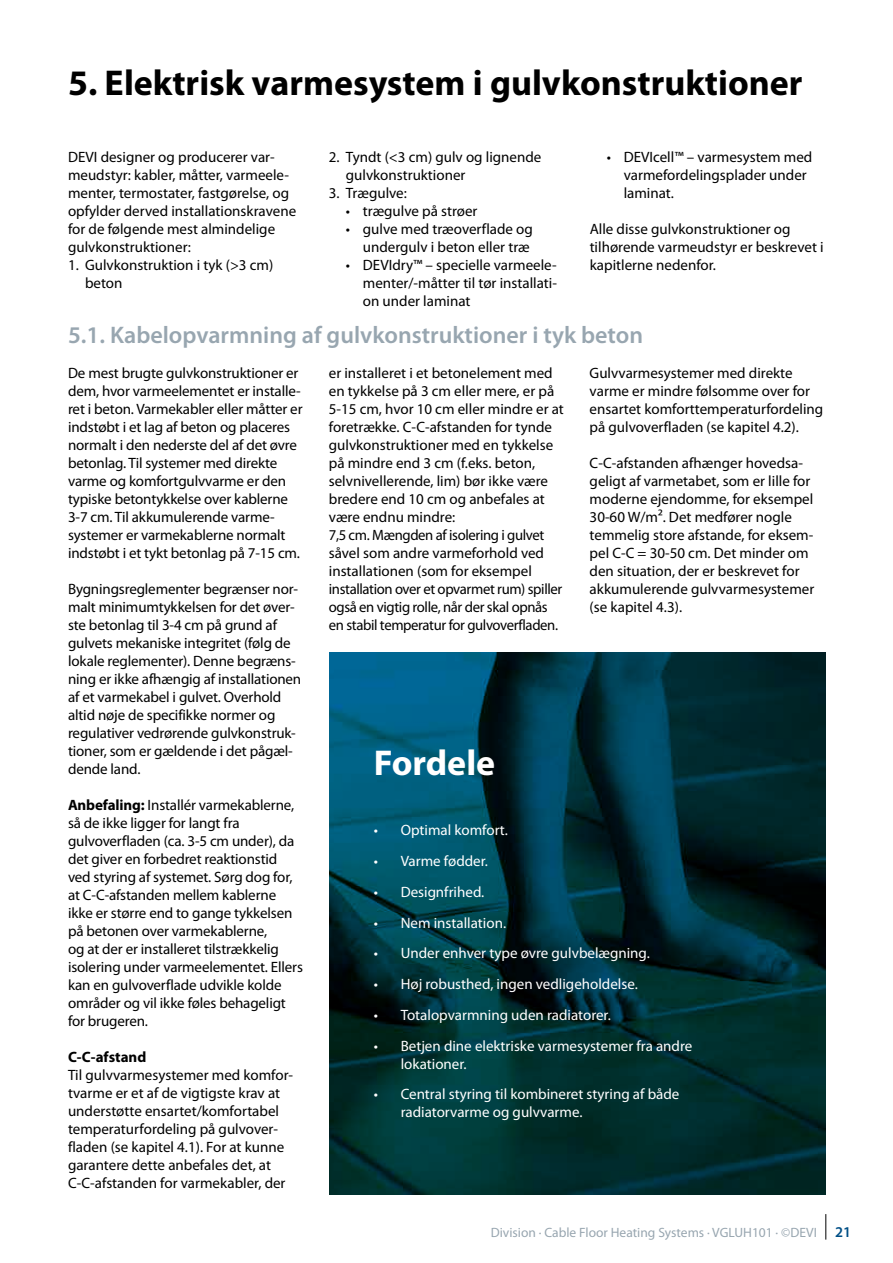
<style>
.page{position:relative;width:893px;height:1263px;background:#fff}
.page>*{position:absolute;margin:0;border:0;box-sizing:border-box;transform-origin:0 0}
.t1{font:700 36px "Myriad Pro";color:#000}
.t2{font:700 36px "Myriad Pro";color:#fff}
.t3{font:600 24px "Myriad Pro";color:#98a6b0}
.t4{font:15px/18px "Myriad Pro";letter-spacing:-.005em;color:#000}
.t5{font:15px/18px "Myriad Pro";color:#fff}
.t6{font:700 15px "Myriad Pro";color:#000}
.t7{font:13.5px "Myriad Pro";color:#98a6b0}
.s1{font-weight:700}
.s2{font-weight:600;font-size:15px;color:#004f86}
</style>
<div class="page">
<img style="left:330px;top:652px;width:496px;height:543px">
<svg style="left:825px;top:1214px;width:1px;height:25px"></svg>
<h1 class="t1" style="left:68px;top:63px;width:736px">5. Elektrisk varmesystem i gulvkonstruktioner</h1>
<p class="t4" style="left:68px;top:148px;width:230px">DEVI designer og producerer var&shy;meudstyr: kabler, måtter, varmeele&shy;menter, termostater, fastgørelse, og opfylder derved installationskravene for de følgende mest almindelige gulvkonstruktioner:</p>
<p class="t4" style="left:85px;top:256px;width:190px;text-indent:-17px">1. Gulvkonstruktion i tyk (&gt;3 cm) beton</p>
<p class="t4" style="left:346px;top:148px;width:197px;text-indent:-17px">2. Tyndt (&lt;3 cm) gulv og lignende gulvkonstruktioner</p>
<p class="t4" style="left:329px;top:184px;width:80px">3. Trægulve:</p>
<p class="t4" style="left:346px;top:202px;width:133px">• trægulve på strøer</p>
<p class="t4" style="left:346px;top:220px;width:189px;text-align:right">• gulve med træoverflade og undergulv i beton eller træ</p>
<p class="t4" style="left:363px;top:256px;width:196px;text-align:justify;text-indent:-17px">• DEVIdry™ – specielle varmeele&shy;menter/-måtter til tør installati&shy;on under laminat</p>
<p class="t4" style="left:624px;top:148px;width:190px;text-indent:-17px">• DEVIcell™ – varmesystem med varmefordelingsplader under laminat.</p>
<p class="t4" style="left:590px;top:220px;width:235px">Alle disse gulvkonstruktioner og tilhørende varmeudstyr er beskrevet i kapitlerne nedenfor.</p>
<h2 class="t3" style="left:68px;top:321px;width:577px">5.1. Kabelopvarmning af gulvkonstruktioner i tyk beton</h2>
<p class="t4" style="left:68px;top:364px;width:236px">De mest brugte gulvkonstruktioner er dem, hvor varmeelementet er installe&shy;ret i beton. Varmekabler eller måtter er indstøbt i et lag af beton og placeres normalt i den nederste del af det øvre betonlag. Til systemer med direkte varme og komfortgulvvarme er den typiske betontykkelse over kablerne 3-7 cm. Til akkumulerende varme&shy;systemer er varmekablerne normalt indstøbt i et tykt betonlag på 7-15 cm.</p>
<p class="t4" style="left:68px;top:580px;width:235px">Bygningsreglementer begrænser nor&shy;malt minimumtykkelsen for det øver&shy;ste betonlag til 3-4 cm på grund af gulvets mekaniske integritet (følg de lokale reglementer). Denne begræns&shy;ning er ikke afhængig af installationen af et varmekabel i gulvet. Overhold altid nøje de specifikke normer og regulativer vedrørende gulvkonstruk&shy;tioner, som er gældende i det pågæl&shy;dende land.</p>
<p class="t4" style="left:68px;top:796px;width:236px"><span class="s1">Anbefaling:</span> Installér varmekablerne, så de ikke ligger for langt fra gulvoverfladen (ca. 3-5 cm under), da det giver en forbedret reaktionstid ved styring af systemet. Sørg dog for, at C-C-afstanden mellem kablerne ikke er større end to gange tykkelsen på betonen over varmekablerne,<br>og at der er installeret tilstrækkelig isolering under varmeelementet. Ellers kan en gulvoverflade udvikle kolde områder og vil ikke føles behageligt for brugeren.</p>
<p class="t6" style="left:68px;top:1049px;width:80px">C-C-afstand</p>
<p class="t4" style="left:68px;top:1066px;width:227px">Til gulvvarmesystemer med komfor&shy;tvarme er et af de vigtigste krav at understøtte ensartet/komfortabel temperaturfordeling på gulvover&shy;fladen (se kapitel 4.1). For at kunne garantere dette anbefales det, at C-C-afstanden for varmekabler, der</p>
<p class="t4" style="left:329px;top:364px;width:237px">er installeret i et betonelement med en tykkelse på 3 cm eller mere, er på 5-15 cm, hvor 10 cm eller mindre er at foretrække. C-C-afstanden for tynde gulvkonstruktioner med en tykkelse på mindre end 3 cm (f.eks. beton, selvnivellerende, lim) bør ikke være bredere end 10 cm og anbefales at være endnu mindre:<br>7,5 cm. Mængden af isolering i gulvet såvel som andre varmeforhold ved installationen (som for eksempel installation over et opvarmet rum) spiller også en vigtig rolle, når der skal opnås en stabil temperatur for gulvoverfladen.</p>
<p class="t4" style="left:590px;top:364px;width:235px">Gulvvarmesystemer med direkte varme er mindre følsomme over for ensartet komforttemperaturfordeling på gulvoverfladen (se kapitel 4.2).</p>
<p class="t4" style="left:590px;top:454px;width:226px">C-C-afstanden afhænger hovedsa&shy;geligt af varmetabet, som er lille for moderne ejendomme, for eksempel<br>30-60 W/m². Det medfører nogle temmelig store afstande, for eksem&shy;pel С-С = 30-50 cm. Det minder om den situation, der er beskrevet for akkumulerende gulvvarmesystemer (se kapitel 4.3).</p>
<h1 class="t2" style="left:374px;top:742px;width:123px">Fordele</h1>
<p class="t5" style="left:374px;top:822px;width:136px">• Optimal komfort.</p>
<p class="t5" style="left:374px;top:852px;width:116px">• Varme fødder.</p>
<p class="t5" style="left:374px;top:883px;width:112px">• Designfrihed.</p>
<p class="t5" style="left:374px;top:914px;width:134px">• Nem installation.</p>
<p class="t5" style="left:374px;top:945px;width:278px">• Under enhver type øvre gulvbelægning.</p>
<p class="t5" style="left:374px;top:975px;width:266px">• Høj robusthed, ingen vedligeholdelse.</p>
<p class="t5" style="left:374px;top:1006px;width:239px">• Totalopvarmning uden radiatorer.</p>
<p class="t5" style="left:401px;top:1037px;width:293px;text-indent:-27px">• Betjen dine elektriske varmesystemer fra andre lokationer.</p>
<p class="t5" style="left:401px;top:1086px;width:280px;text-indent:-27px">• Central styring til kombineret styring af både radiatorvarme og gulvvarme.</p>
<p class="t7" style="left:491px;top:1225px;width:362px">Division · Cable Floor Heating Systems · VGLUH101 · ©DEVI <span class="s2">21</span></p>
</div>
